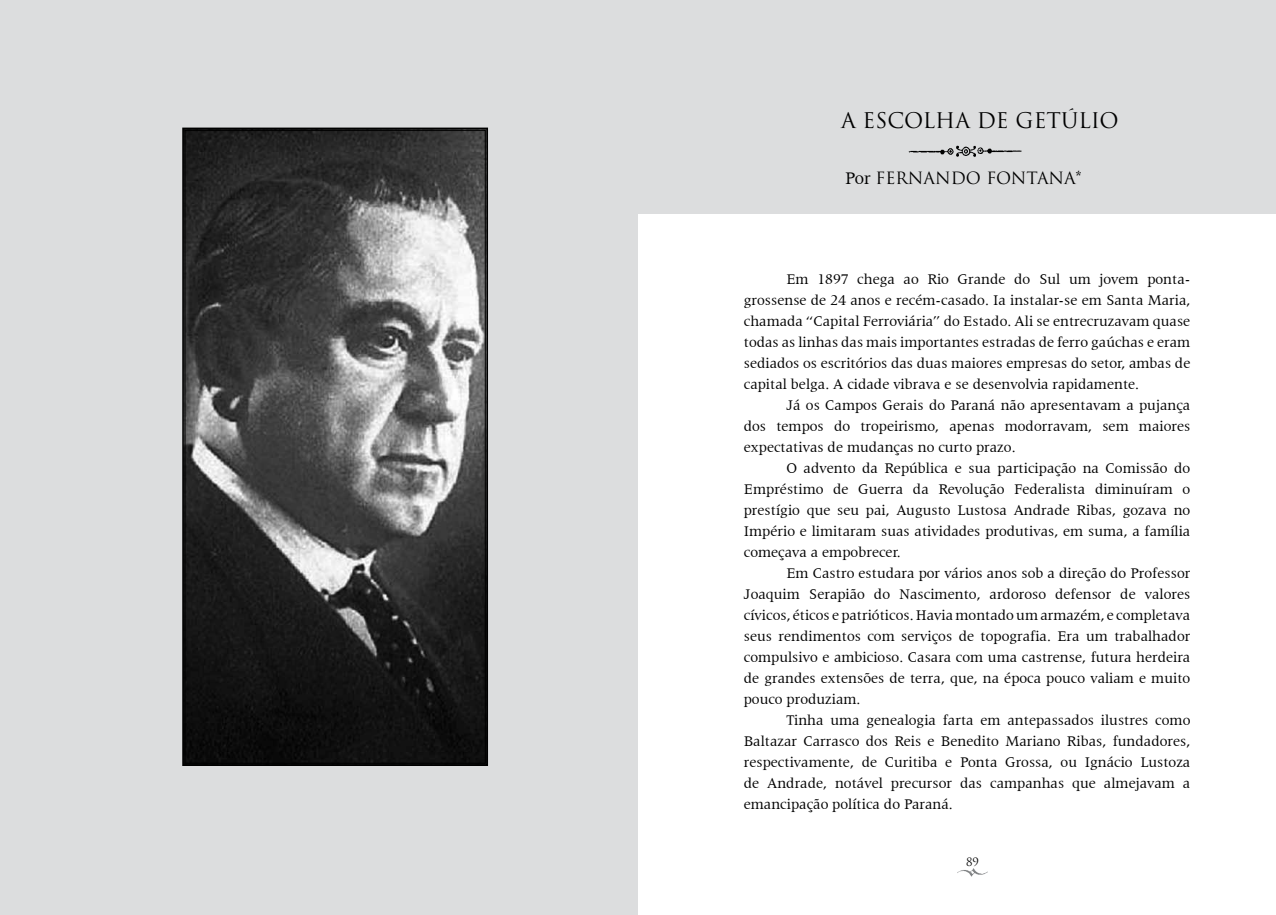
<style>
.page{position:relative;width:1276px;height:915px;background:#fff}
.page>*{position:absolute;margin:0;border:0;box-sizing:border-box;transform-origin:0 0}
.t1{font:21px "Trajan Pro";color:#000}
.t2{font:16.5px "Trajan Pro";color:#000}
.t3{font:15px/21px "Latin 725 BT";color:#000;text-align:justify}
.t4{font:11.25px "Trajan Pro";color:#000}
.s1{font-family:"Latin 725 BT";font-size:18px}
</style>
<div class="page">
<img style="left:958px;top:868px;width:29px;height:7px">
<div style="left:0;top:0;width:638px;height:914px;background:#dcddde"></div>
<div style="left:638px;top:0;width:638px;height:213px;background:#dcddde"></div>
<img style="left:908px;top:145px;width:114px;height:12px">
<svg style="left:182px;top:127px;width:306px;height:639px;background:#494949"></svg>
<h1 class="t1" style="left:841px;top:107px;width:276px">A ESCOLHA DE GETÚLIO</h1>
<p class="t2" style="left:845px;top:167px;width:238px"><span class="s1">Por</span> FERNANDO FONTANA*</p>
<p class="t3" style="left:744px;top:268px;width:448px;text-indent:43px">Em 1897 chega ao Rio Grande do Sul um jovem ponta&shy;grossense de 24 anos e recém-casado. Ia instalar-se em Santa Maria, chamada “Capital Ferroviária” do Estado. Ali se entrecruzavam quase todas as linhas das mais importantes estradas de ferro gaúchas e eram sediados os escritórios das duas maiores empresas do setor, ambas de capital belga. A cidade vibrava e se desenvolvia rapidamente.</p>
<p class="t3" style="left:744px;top:394px;width:448px;text-indent:43px">Já os Campos Gerais do Paraná não apresentavam a pujança dos tempos do tropeirismo, apenas modorravam, sem maiores expectativas de mudanças no curto prazo.</p>
<p class="t3" style="left:744px;top:457px;width:448px;text-indent:43px">O advento da República e sua participação na Comissão do Empréstimo de Guerra da Revolução Federalista diminuíram o prestígio que seu pai, Augusto Lustosa Andrade Ribas, gozava no Império e limitaram suas atividades produtivas, em suma, a família começava a empobrecer.</p>
<p class="t3" style="left:744px;top:562px;width:448px;text-indent:43px">Em Castro estudara por vários anos sob a direção do Professor Joaquim Serapião do Nascimento, ardoroso defensor de valores cívicos, éticos e patrióticos. Havia montado um armazém, e completava seus rendimentos com serviços de topografia. Era um trabalhador compulsivo e ambicioso. Casara com uma castrense, futura herdeira de grandes extensões de terra, que, na época pouco valiam e muito pouco produziam.</p>
<p class="t3" style="left:744px;top:709px;width:448px;text-indent:43px">Tinha uma genealogia farta em antepassados ilustres como Baltazar Carrasco dos Reis e Benedito Mariano Ribas, fundadores, respectivamente, de Curitiba e Ponta Grossa, ou Ignácio Lustoza de Andrade, notável precursor das campanhas que almejavam a emancipação política do Paraná.</p>
<p class="t4" style="left:966px;top:854px;width:14px">89</p>
</div>
